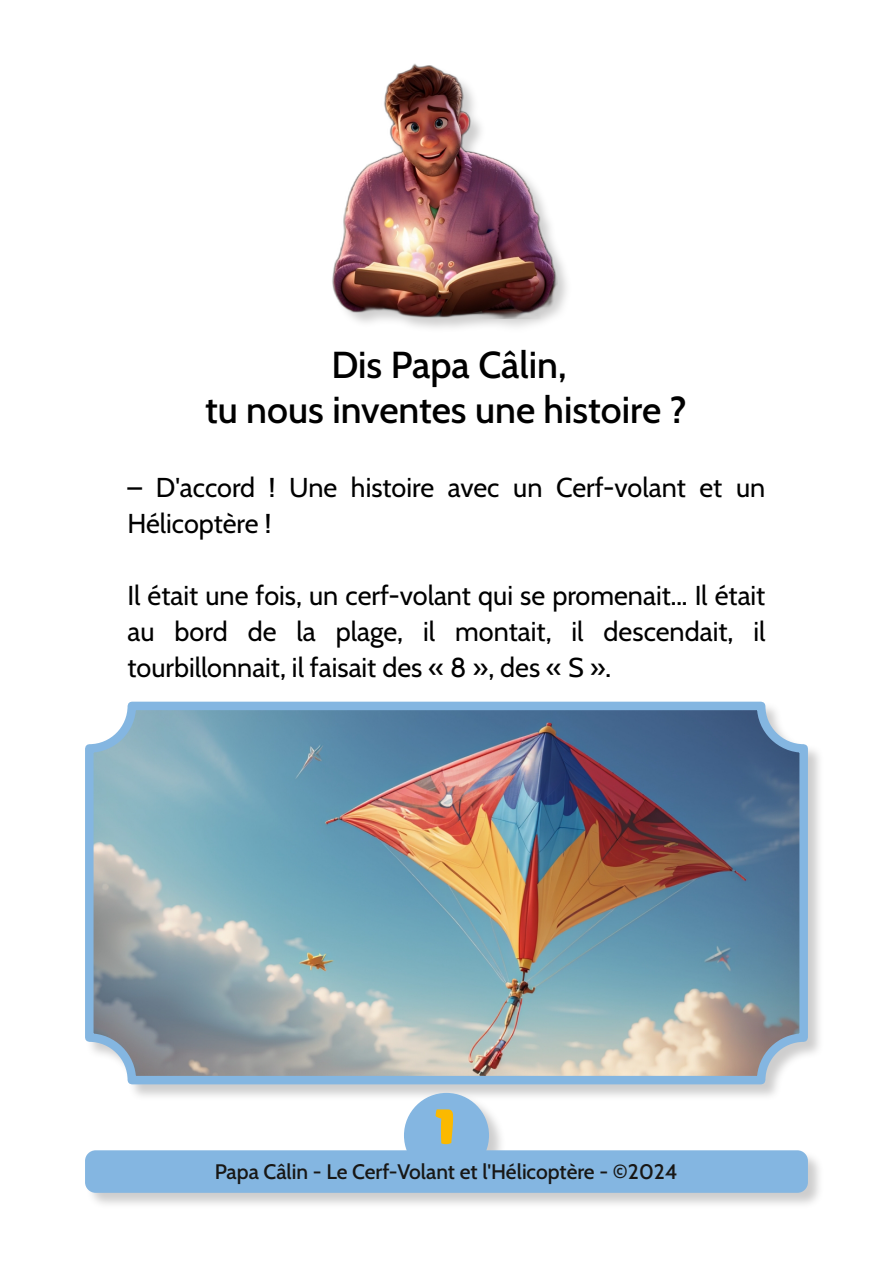
<style>
.page{position:relative;width:893px;height:1263px;background:#fff}
.page>*{position:absolute;margin:0;border:0;box-sizing:border-box;transform-origin:0 0}
.t1{font:60px "Kavoon";color:#fbb900}
.t2{font:500 37.5px/45px "Cabin";color:#000;text-align:center}
.t3{font:27.3px/36px "Cabin";color:#000}
.t4{font:500 21px "Cabin";color:#181715}
</style>
<div class="page">
<div style="left:85px;top:702px;width:740px;height:399px;background:#9d9c9c;opacity:.5"></div>
<img style="left:89px;top:706px;width:715px;height:374px;border-radius:43px">
<div style="left:85px;top:702px;width:723px;height:382px;border:9px solid #84b6e1;border-radius:43px"></div>
<div style="left:319px;top:64px;width:272px;height:272px;background:#9d9c9c;opacity:.5"></div>
<img style="left:332px;top:64px;width:226px;height:255px">
<div style="left:404px;top:1093px;width:102px;height:102px;background:#9d9c9c;opacity:.5"></div>
<div style="left:404px;top:1093px;width:85px;height:85px;background:#84b6e1;border-radius:50%"></div>
<div style="left:85px;top:1150px;width:740px;height:60px;background:#9d9c9c;opacity:.5"></div>
<div style="left:85px;top:1150px;width:723px;height:43px;background:#84b6e1;border-radius:11px"></div>
<h2 class="t2" style="left:205px;top:342px;width:483px">Dis Papa Câlin,<br>tu nous inventes une histoire ?</h2>
<p class="t3" style="left:128px;top:470px;width:639px">– D'accord ! Une histoire avec un Cerf-volant et un<br>Hélicoptère !</p>
<p class="t3" style="left:128px;top:578px;width:639px;text-align:justify">Il était une fois, un cerf-volant qui se promenait... Il était au bord de la plage, il montait, il descendait, il tourbillonnait, il faisait des « 8 », des « S ».</p>
<h1 class="t1" style="left:434px;top:1084px;width:24px">1</h1>
<p class="t4" style="left:215px;top:1159px;width:464px">Papa Câlin - Le Cerf-Volant et l'Hélicoptère - ©2024</p>
</div>
